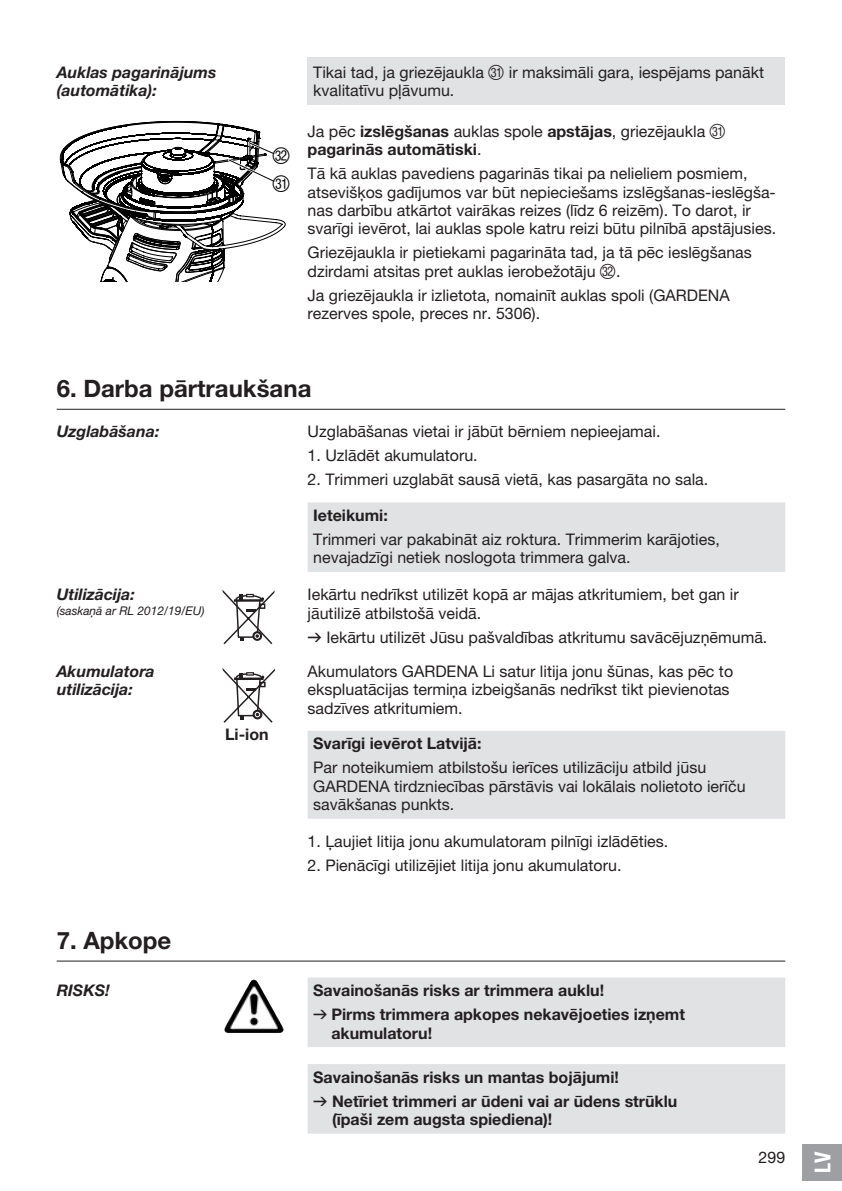
<style>
.page{position:relative;width:842px;height:1191px;background:#fff}
.page>*{position:absolute;margin:0;border:0;box-sizing:border-box;transform-origin:0 0}
.t1{font:700 24px "GARDENA Pro";color:#231f20}
.t2{font:22px/27.6px "Ziffern";color:#000}
.t3{font:22px "GARDENA Pro Bo Cond";color:#fff}
.t4{font:16px/18.4px "GARDENA Pro";color:#231f20}
.t5{font:700 16px/24px "GARDENA Pro";color:#231f20}
.t6{font:italic 700 16px/18.4px "GARDENA Pro";color:#231f20}
.t7{font:italic 12px "GARDENA Pro";color:#231f20}
.s1{font-family:"Ziffern";font-size:20px}
.s2{font-weight:400}
.s3{font-family:"Ziffern";font-weight:400;font-size:20px}
.s4{font-family:"Formdruck"}
.s5{font-family:"Formdruck";font-weight:400}
</style>
<div class="page">
<div style="left:308px;top:57px;width:477px;height:47px;background:#e1e2e4"></div>
<svg style="left:59px;top:121px;width:227px;height:160px"></svg>
<svg style="left:308px;top:502px;width:477px;height:316px"></svg>
<hr style="left:57px;top:409px;width:728px;height:1px;background:#231f20">
<svg style="left:221px;top:589px;width:54px;height:56px"></svg>
<svg style="left:222px;top:668px;width:53px;height:55px"></svg>
<svg style="left:308px;top:977px;width:477px;height:156px;background:#e4e5e7"></svg>
<hr style="left:57px;top:960px;width:728px;height:1px;background:#231f20">
<img style="left:224px;top:979px;width:29px;height:51px">
<div style="left:802px;top:1143px;width:40px;height:37px;background:#9d9fa2"></div>
<p class="t6" style="left:57px;top:63px;width:161px">Auklas pagarinājums (automātika):</p>
<p class="t4" style="left:313px;top:62px;width:452px">Tikai tad, ja griezējaukla <span class="s1">U</span> ir maksimāli gara, iespējams panākt kvalitatīvu pļāvumu.</p>
<h2 class="t2" style="left:273px;top:143px;width:19px">V<br>U</h2>
<p class="t5" style="left:308px;top:121px;width:420px;line-height:18.4px"><span class="s2">Ja pēc</span> izslēgšanas <span class="s2">auklas spole</span> apstājas<span class="s2">, griezējaukla</span> <span class="s3">U </span>pagarinās automātiski<span class="s2">.</span></p>
<p class="t4" style="left:308px;top:164px;width:470px">Tā kā auklas pavediens pagarinās tikai pa nelieliem posmiem, atsevišķos gadījumos var būt nepieciešams izslēgšanas-ieslēgša&shy;nas darbību atkārtot vairākas reizes (līdz 6 reizēm). To darot, ir svarīgi ievērot, lai auklas spole katru reizi būtu pilnībā apstājusies.</p>
<p class="t4" style="left:308px;top:243px;width:446px">Griezējaukla ir pietiekami pagarināta tad, ja tā pēc ieslēgšanas dzirdami atsitas pret auklas ierobežotāju <span class="s1">V</span>.</p>
<p class="t4" style="left:308px;top:286px;width:424px">Ja griezējaukla ir izlietota, nomainīt auklas spoli (GARDENA rezerves spole, preces nr. 5306).</p>
<h1 class="t1" style="left:57px;top:374px;width:256px">6. Darba pārtraukšana</h1>
<p class="t6" style="left:57px;top:422px;width:104px">Uzglabāšana:</p>
<p class="t4" style="left:308px;top:422px;width:354px">Uzglabāšanas vietai ir jābūt bērniem nepieejamai.</p>
<p class="t4" style="left:308px;top:446px;width:172px">1. Uzlādēt akumulatoru.</p>
<p class="t4" style="left:308px;top:470px;width:402px">2. Trimmeri uzglabāt sausā vietā, kas pasargāta no sala.</p>
<p class="t5" style="left:313px;top:503px;width:76px">Ieteikumi:</p>
<p class="t4" style="left:313px;top:530px;width:408px">Trimmeri var pakabināt aiz roktura. Trimmerim karājoties, nevajadzīgi netiek noslogota trimmera galva.</p>
<p class="t6" style="left:57px;top:585px;width:80px">Utilizācija:</p>
<p class="t7" style="left:57px;top:604px;width:150px">(saskaņā ar RL 2012/19/EU)</p>
<p class="t4" style="left:308px;top:585px;width:433px">Iekārtu nedrīkst utilizēt kopā ar mājas atkritumiem, bet gan ir jāutilizē atbilstošā veidā.</p>
<p class="t4" style="left:308px;top:627px;width:461px"><span class="s4">v</span> Iekārtu utilizēt Jūsu pašvaldības atkritumu savācējuzņēmumā.</p>
<p class="t6" style="left:57px;top:661px;width:100px">Akumulatora</p>
<p class="t6" style="left:57px;top:680px;width:78px">utilizācija:</p>
<p class="t5" style="left:225px;top:721px;width:45px">Li-ion</p>
<p class="t4" style="left:308px;top:662px;width:427px">Akumulators GARDENA Li satur litija jonu šūnas, kas pēc to ekspluatācijas termiņa izbeigšanās nedrīkst tikt pievienotas sadzīves atkritumiem.</p>
<p class="t5" style="left:313px;top:731px;width:170px">Svarīgi ievērot Latvijā:</p>
<p class="t4" style="left:313px;top:758px;width:434px">Par noteikumiem atbilstošu ierīces utilizāciju atbild jūsu<br>GARDENA tirdzniecības pārstāvis vai lokālais nolietoto ierīču savākšanas punkts.</p>
<p class="t4" style="left:308px;top:832px;width:362px">1. Ļaujiet litija jonu akumulatoram pilnīgi izlādēties.</p>
<p class="t4" style="left:308px;top:856px;width:315px">2. Pienācīgi utilizējiet litija jonu akumulatoru.</p>
<h1 class="t1" style="left:57px;top:925px;width:116px">7. Apkope</h1>
<p class="t6" style="left:57px;top:980px;width:55px">RISKS!</p>
<p class="t5" style="left:313px;top:978px;width:373px">Savainošanās risks ar trimmera auklu!<br><span class="s5">v</span> Pirms trimmera apkopes nekavējoeties izņemt</p>
<p class="t5" style="left:331px;top:1020px;width:102px">akumulatoru!</p>
<p class="t5" style="left:313px;top:1064px;width:366px">Savainošanās risks un mantas bojājumi!<br><span class="s5">v</span> Netīriet trimmeri ar ūdeni vai ar ūdens strūklu</p>
<p class="t5" style="left:332px;top:1107px;width:222px">(īpaši zem augsta spiediena)!</p>
<p class="t4" style="left:759px;top:1147px;width:28px">299</p>
<h2 class="t3" style="left:809px;top:1172px;width:23px;rotate:-90deg">LV</h2>
</div>
